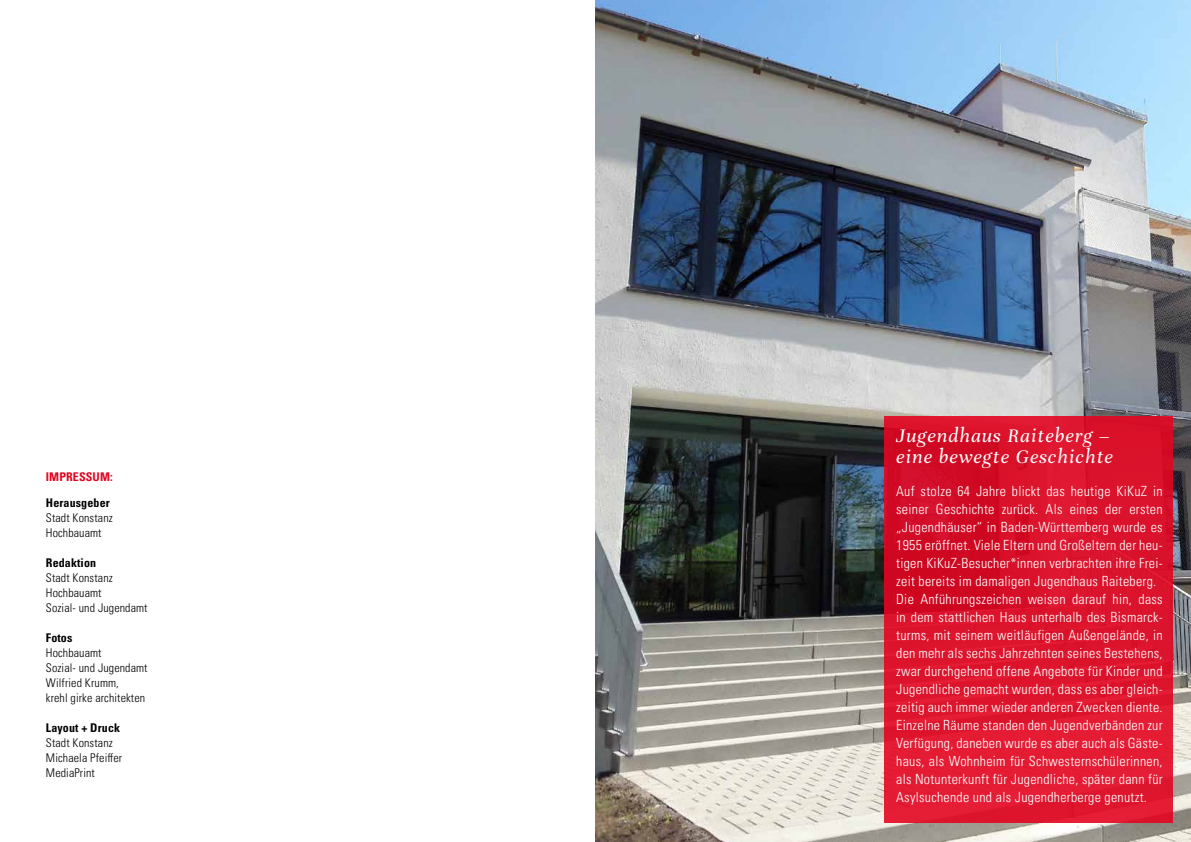
<style>
.page{position:relative;width:1191px;height:842px;background:#fff}
.page>*{position:absolute;margin:0;border:0;box-sizing:border-box;transform-origin:0 0}
.t1{font:italic 21px/21px "Unna";letter-spacing:.05em;color:#fff}
.t2{font:300 condensed 14px/18px "Univers LT Pro";letter-spacing:.02em;color:#fff}
.t3{font:300 condensed 12px/15px "Univers LT Pro";letter-spacing:.01em;color:#000}
.t4{font:700 condensed 12px "Univers LT Pro";letter-spacing:.01em;color:#000}
.t5{font:700 condensed 12px "Univers LT Pro";letter-spacing:.005em;color:#e40521}
</style>
<div class="page">
<img style="left:595px;top:0;width:596px;height:842px">
<div style="left:884px;top:416px;width:289px;height:407px;background:linear-gradient(to right,#d9112a,#df162f)"></div>
<p class="t5" style="left:46px;top:470px;width:68px">IMPRESSUM:</p>
<p class="t4" style="left:46px;top:495px;width:65px">Herausgeber</p>
<p class="t3" style="left:46px;top:510px;width:68px">Stadt Konstanz<br>Hochbauamt</p>
<p class="t4" style="left:46px;top:555px;width:52px">Redaktion</p>
<p class="t3" style="left:46px;top:570px;width:103px">Stadt Konstanz<br>Hochbauamt<br>Sozial- und Jugendamt</p>
<p class="t4" style="left:46px;top:630px;width:28px">Fotos</p>
<p class="t3" style="left:46px;top:645px;width:103px">Hochbauamt<br>Sozial- und Jugendamt<br>Wilfried Krumm,<br>krehl girke architekten</p>
<p class="t4" style="left:46px;top:720px;width:76px">Layout + Druck</p>
<p class="t3" style="left:46px;top:735px;width:78px">Stadt Konstanz<br>Michaela Pfeiffer<br>MediaPrint</p>
<h1 class="t1" style="left:896px;top:425px;width:218px">Jugendhaus Raiteberg – eine bewegte Geschichte</h1>
<p class="t2" style="left:896px;top:482px;width:268px">Auf stolze 64 Jahre blickt das heutige KiKuZ in seiner Geschichte zurück. Als eines der ersten „Jugendhäuser“ in Baden-Württemberg wurde es 1955 eröffnet. Viele Eltern und Großeltern der heu&shy;tigen KiKuZ-Besucher*innen verbrachten ihre Frei&shy;zeit bereits im damaligen Jugendhaus Raiteberg.<br>Die Anführungszeichen weisen darauf hin, dass in dem stattlichen Haus unterhalb des Bismarck&shy;turms, mit seinem weitläufigen Außengelände, in den mehr als sechs Jahrzehnten seines Bestehens, zwar durchgehend offene Angebote für Kinder und Jugendliche gemacht wurden, dass es aber gleich&shy;zeitig auch immer wieder anderen Zwecken diente.<br>Einzelne Räume standen den Jugendverbänden zur Verfügung, daneben wurde es aber auch als Gäste&shy;haus, als Wohnheim für Schwesternschülerinnen, als Notunterkunft für Jugendliche, später dann für Asylsuchende und als Jugendherberge genutzt.</p>
</div>
